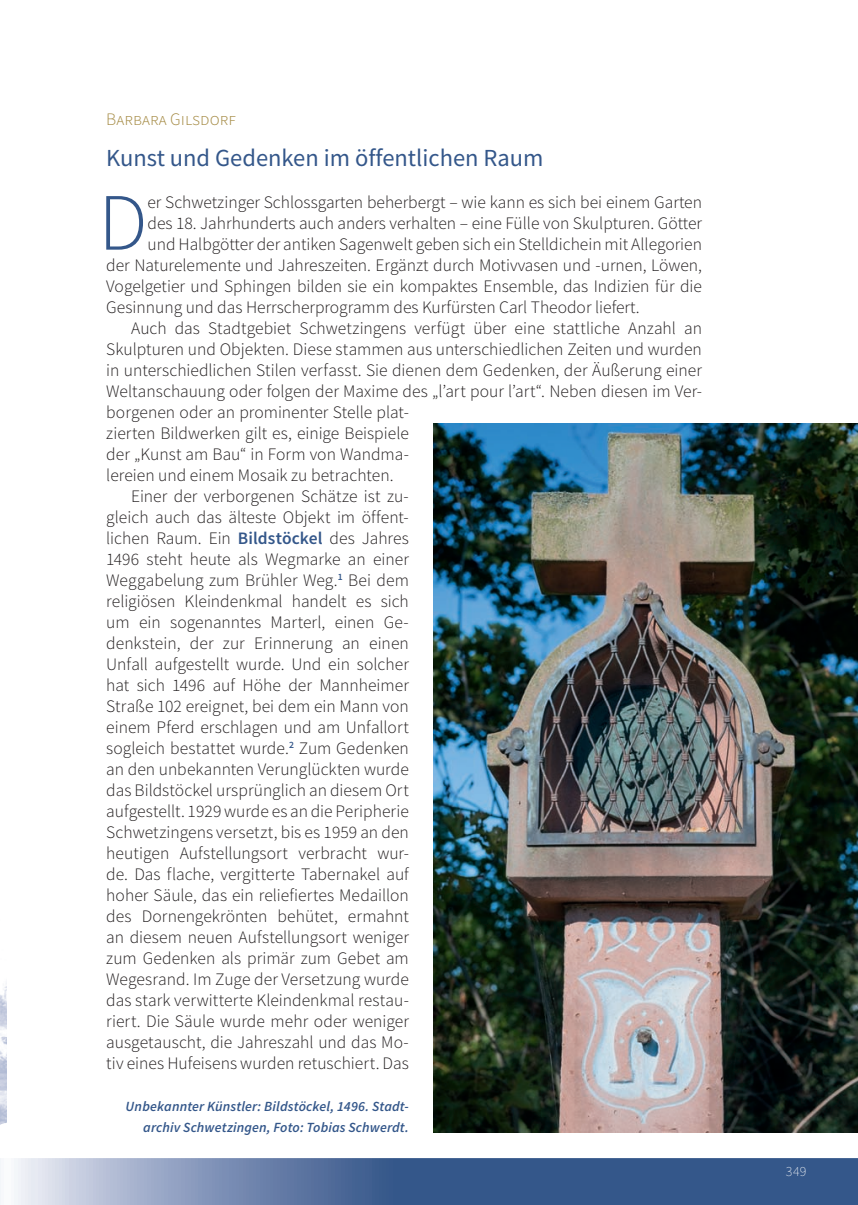
<style>
.page{position:relative;width:858px;height:1205px;background:#fff}
.page>*{position:absolute;margin:0;border:0;box-sizing:border-box;transform-origin:0 0}
.t1{font:300 81.2px "Source Sans Pro";color:#34578a}
.t2{font:24.5px "Source Sans Pro";color:#34578a}
.t3{font:300 17.5px "Source Sans Pro";color:#231f20}
.t4{font:300 17.5px "Source Sans Pro";color:#a58b45}
.t5{font:italic 600 14px/21px "Source Sans Pro";letter-spacing:.01em;color:#34578a;text-align:right}
.t6{font:200 14px "Source Sans Pro";color:#fff}
.s1{font-weight:600;color:#34578a}
</style>
<div class="page">
<img style="left:0;top:983px;width:7px;height:142px">
<img style="left:433px;top:424px;width:424px;height:708px">
<svg style="left:0;top:1158px;width:858px;height:47px;background:#5e78a2"></svg>
<p class="t4" style="left:106px;top:109px;width:131px">BARBARA GILSDORF</p>
<h2 class="t2" style="left:106px;top:142px;width:438px">Kunst und Gedenken im öffentlichen Raum</h2>
<h1 class="t1" style="left:98px;top:173px;width:51px">D</h1>
<p class="t3" style="left:147px;top:191px;width:556px">er Schwetzinger Schlossgarten beherbergt – wie kann es sich bei einem Garten</p>
<p class="t3" style="left:147px;top:212px;width:556px">des 18. Jahrhunderts auch anders verhalten – eine Fülle von Skulpturen. Götter</p>
<p class="t3" style="left:147px;top:233px;width:556px">und Halbgötter der antiken Sagenwelt geben sich ein Stelldichein mit Allegorien</p>
<p class="t3" style="left:106px;top:254px;width:597px">der Naturelemente und Jahreszeiten. Ergänzt durch Motivvasen und -urnen, Löwen,</p>
<p class="t3" style="left:106px;top:275px;width:597px">Vogelgetier und Sphingen bilden sie ein kompaktes Ensemble, das Indizien für die</p>
<p class="t3" style="left:106px;top:296px;width:535px">Gesinnung und das Herrscherprogramm des Kurfürsten Carl Theodor liefert.</p>
<p class="t3" style="left:131px;top:317px;width:572px">Auch das Stadtgebiet Schwetzingens verfügt über eine stattliche Anzahl an</p>
<p class="t3" style="left:106px;top:338px;width:597px">Skulpturen und Objekten. Diese stammen aus unterschiedlichen Zeiten und wurden</p>
<p class="t3" style="left:106px;top:359px;width:597px">in unterschiedlichen Stilen verfasst. Sie dienen dem Gedenken, der Äußerung einer</p>
<p class="t3" style="left:106px;top:380px;width:597px">Weltanschauung oder folgen der Maxime des „l’art pour l’art“. Neben diesen im Ver-</p>
<p class="t3" style="left:106px;top:401px;width:304px">borgenen oder an prominenter Stelle plat-</p>
<p class="t3" style="left:106px;top:422px;width:304px">zierten Bildwerken gilt es, einige Beispiele</p>
<p class="t3" style="left:106px;top:443px;width:304px">der „Kunst am Bau“ in Form von Wandma-</p>
<p class="t3" style="left:106px;top:464px;width:289px">lereien und einem Mosaik zu betrachten.</p>
<p class="t3" style="left:131px;top:485px;width:279px">Einer der verborgenen Schätze ist zu-</p>
<p class="t3" style="left:106px;top:506px;width:304px">gleich auch das älteste Objekt im öffent-</p>
<p class="t3" style="left:106px;top:527px;width:304px">lichen Raum. Ein <span class="s1">Bildstöckel</span> des Jahres</p>
<p class="t3" style="left:106px;top:548px;width:304px">1496 steht heute als Wegmarke an einer</p>
<p class="t3" style="left:106px;top:569px;width:304px">Weggabelung zum Brühler Weg.<sup>1</sup> Bei dem</p>
<p class="t3" style="left:106px;top:590px;width:304px">religiösen Kleindenkmal handelt es sich</p>
<p class="t3" style="left:106px;top:611px;width:304px">um ein sogenanntes Marterl, einen Ge-</p>
<p class="t3" style="left:106px;top:632px;width:304px">denkstein, der zur Erinnerung an einen</p>
<p class="t3" style="left:106px;top:653px;width:304px">Unfall aufgestellt wurde. Und ein solcher</p>
<p class="t3" style="left:106px;top:674px;width:304px">hat sich 1496 auf Höhe der Mannheimer</p>
<p class="t3" style="left:106px;top:695px;width:304px">Straße 102 ereignet, bei dem ein Mann von</p>
<p class="t3" style="left:106px;top:716px;width:304px">einem Pferd erschlagen und am Unfallort</p>
<p class="t3" style="left:106px;top:737px;width:304px">sogleich bestattet wurde.<sup>2</sup> Zum Gedenken</p>
<p class="t3" style="left:106px;top:758px;width:304px">an den unbekannten Verunglückten wurde</p>
<p class="t3" style="left:106px;top:779px;width:304px">das Bildstöckel ursprünglich an diesem Ort</p>
<p class="t3" style="left:106px;top:800px;width:304px">aufgestellt. 1929 wurde es an die Peripherie</p>
<p class="t3" style="left:106px;top:821px;width:304px">Schwetzingens versetzt, bis es 1959 an den</p>
<p class="t3" style="left:106px;top:842px;width:304px">heutigen Aufstellungsort verbracht wur-</p>
<p class="t3" style="left:106px;top:863px;width:304px">de. Das flache, vergitterte Tabernakel auf</p>
<p class="t3" style="left:106px;top:884px;width:304px">hoher Säule, das ein reliefiertes Medaillon</p>
<p class="t3" style="left:106px;top:905px;width:304px">des Dornengekrönten behütet, ermahnt</p>
<p class="t3" style="left:106px;top:926px;width:304px">an diesem neuen Aufstellungsort weniger</p>
<p class="t3" style="left:106px;top:947px;width:304px">zum Gedenken als primär zum Gebet am</p>
<p class="t3" style="left:106px;top:968px;width:304px">Wegesrand. Im Zuge der Versetzung wurde</p>
<p class="t3" style="left:106px;top:989px;width:304px">das stark verwitterte Kleindenkmal restau-</p>
<p class="t3" style="left:106px;top:1010px;width:304px">riert. Die Säule wurde mehr oder weniger</p>
<p class="t3" style="left:106px;top:1031px;width:304px">ausgetauscht, die Jahreszahl und das Mo-</p>
<p class="t3" style="left:106px;top:1052px;width:304px">tiv eines Hufeisens wurden retuschiert. Das</p>
<p class="t5" style="left:126px;top:1095px;width:284px">Unbekannter Künstler: Bildstöckel, 1496. Stadt&shy;archiv Schwetzingen, Foto: Tobias Schwerdt.</p>
<p class="t6" style="left:785px;top:1162px;width:22px">349</p>
</div>
